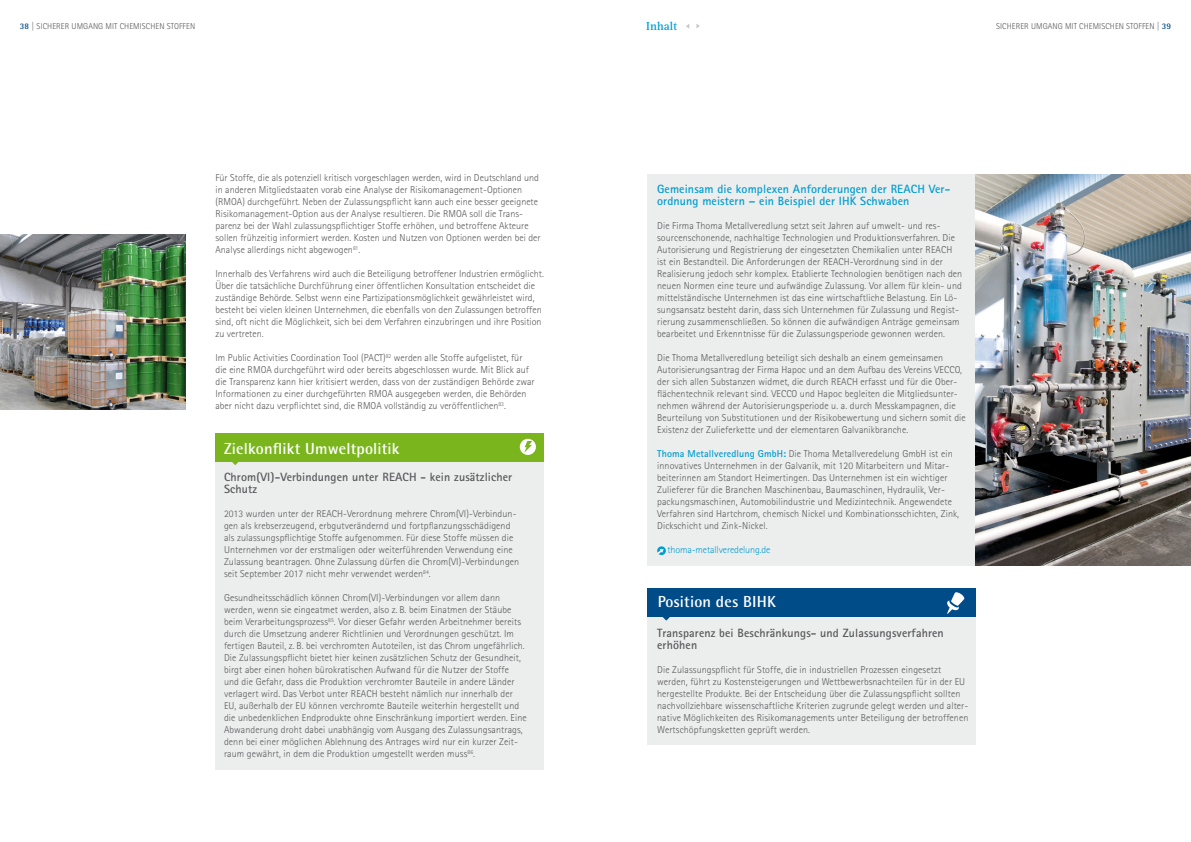
<style>
.page{position:relative;width:1191px;height:842px;background:#fff}
.page>*{position:absolute;margin:0;border:0;box-sizing:border-box;transform-origin:0 0}
.t1{font:700 16px "Agfa Rotis Semisans";letter-spacing:.01em;color:#fff}
.t2{font:700 12px/12px "AT Rotis Sans Serif";letter-spacing:.01em;color:#58585a}
.t3{font:700 12px/12px "AT Rotis Sans Serif";letter-spacing:.01em;color:#009dd1}
.t4{font:700 12px "Agfa Rotis Serif";color:#009dd1}
.t5{font:300 10px/12px "AT Rotis Sans Serif";letter-spacing:.01em;color:#58585a}
.t6{font:300 10px "AT Rotis Sans Serif";letter-spacing:-.01em;color:#009dd1}
.t7{font:300 8.5px "AT Rotis Sans Serif";letter-spacing:.01em;color:#58585a}
.s1{font-family:"Agfa Rotis Semisans";font-weight:700;color:#004c89}
.s2{font-weight:700;color:#009dd1}
</style>
<div class="page">
<div style="left:646px;top:609px;width:329px;height:135px;background:#eceded"></div>
<div style="left:646px;top:588px;width:329px;height:29px;background:#004c89"></div>
<svg style="left:947px;top:592px;width:17px;height:22px"></svg>
<div style="left:215px;top:448px;width:329px;height:321px;background:#eceded"></div>
<div style="left:215px;top:433px;width:329px;height:28px;background:#7ab51d"></div>
<img style="left:0;top:234px;width:185px;height:175px">
<div style="left:646px;top:174px;width:329px;height:391px;background:#eceded"></div>
<svg style="left:657px;top:546px;width:9px;height:9px"></svg>
<svg style="left:657px;top:549px;width:6px;height:5px"></svg>
<img style="left:975px;top:174px;width:216px;height:391px">
<div style="left:520px;top:439px;width:16px;height:16px;background:#fff;border-radius:50%"></div>
<svg style="left:524px;top:441px;width:8px;height:12px"></svg>
<svg style="left:231px;top:461px;width:8px;height:4px"></svg>
<svg style="left:662px;top:617px;width:8px;height:4px"></svg>
<svg style="left:696px;top:24px;width:4px;height:4px"></svg>
<p class="t4" style="left:646px;top:19px;width:32px">Inhalt</p>
<p class="t7" style="left:20px;top:21px;width:177px"><span class="s1">38</span> | SICHERER UMGANG MIT CHEMISCHEN STOFFEN</p>
<p class="t7" style="left:996px;top:21px;width:176px">SICHERER UMGANG MIT CHEMISCHEN STOFFEN | <span class="s1">39</span></p>
<p class="t5" style="left:215px;top:172px;width:327px">Für Stoffe, die als potenziell kritisch vorgeschlagen werden, wird in Deutschland und in anderen Mitgliedstaaten vorab eine Analyse der Risikomanagement-Optionen (RMOA) durchgeführt. Neben der Zulassungspflicht kann auch eine besser geeignete Risikomanagement-Option aus der Analyse resultieren. Die RMOA soll die Trans&shy;parenz bei der Wahl zulassungspflichtiger Stoffe erhöhen, und betroffene Akteure sollen frühzeitig informiert werden. Kosten und Nutzen von Optionen werden bei der Analyse allerdings nicht abgewogen<sup>81</sup>.</p>
<p class="t5" style="left:215px;top:268px;width:330px">Innerhalb des Verfahrens wird auch die Beteiligung betroffener Industrien ermöglicht.<br>Über die tatsächliche Durchführung einer öffentlichen Konsultation entscheidet die zuständige Behörde. Selbst wenn eine Partizipationsmöglichkeit gewährleistet wird, besteht bei vielen kleinen Unternehmen, die ebenfalls von den Zulassungen betroffen sind, oft nicht die Möglichkeit, sich bei dem Verfahren einzubringen und ihre Position zu vertreten.</p>
<p class="t5" style="left:215px;top:352px;width:321px">Im Public Activities Coordination Tool (PACT)<sup>82</sup> werden alle Stoffe aufgelistet, für die eine RMOA durchgeführt wird oder bereits abgeschlossen wurde. Mit Blick auf die Transparenz kann hier kritisiert werden, dass von der zuständigen Behörde zwar Informationen zu einer durchgeführten RMOA ausgegeben werden, die Behörden aber nicht dazu verpflichtet sind, die RMOA vollständig zu veröffentlichen<sup>83</sup>.</p>
<h1 class="t1" style="left:224px;top:438px;width:177px">Zielkonflikt Umweltpolitik</h1>
<p class="t2" style="left:224px;top:471px;width:290px">Chrom(VI)-Verbindungen unter REACH - kein zusätzlicher<br>Schutz</p>
<p class="t5" style="left:224px;top:508px;width:297px">2013 wurden unter der REACH-Verordnung mehrere Chrom(VI)-Verbindun&shy;gen als krebserzeugend, erbgutverändernd und fortpflanzungsschädigend als zulassungspflichtige Stoffe aufgenommen. Für diese Stoffe müssen die Unternehmen vor der erstmaligen oder weiterführenden Verwendung eine Zulassung beantragen. Ohne Zulassung dürfen die Chrom(VI)-Verbindungen seit September 2017 nicht mehr verwendet werden<sup>84</sup>.</p>
<p class="t5" style="left:224px;top:592px;width:304px">Gesundheitsschädlich können Chrom(VI)-Verbindungen vor allem dann werden, wenn sie eingeatmet werden, also z. B. beim Einatmen der Stäube beim Verarbeitungsprozess<sup>85</sup>. Vor dieser Gefahr werden Arbeitnehmer bereits durch die Umsetzung anderer Richtlinien und Verordnungen geschützt. Im fertigen Bauteil, z. B. bei verchromten Autoteilen, ist das Chrom ungefährlich.<br>Die Zulassungspflicht bietet hier keinen zusätzlichen Schutz der Gesundheit, birgt aber einen hohen bürokratischen Aufwand für die Nutzer der Stoffe<br>und die Gefahr, dass die Produktion verchromter Bauteile in andere Länder verlagert wird. Das Verbot unter REACH besteht nämlich nur innerhalb der EU, außerhalb der EU können verchromte Bauteile weiterhin hergestellt und die unbedenklichen Endprodukte ohne Einschränkung importiert werden. Eine Abwanderung droht dabei unabhängig vom Ausgang des Zulassungsantrags, denn bei einer möglichen Ablehnung des Antrages wird nur ein kurzer Zeit&shy;raum gewährt, in dem die Produktion umgestellt werden muss<sup>86</sup>.</p>
<p class="t3" style="left:657px;top:183px;width:294px">Gemeinsam die komplexen Anforderungen der REACH Ver&shy;ordnung meistern – ein Beispiel der IHK Schwaben</p>
<p class="t5" style="left:657px;top:220px;width:307px">Die Firma Thoma Metallveredlung setzt seit Jahren auf umwelt- und res&shy;sourcenschonende, nachhaltige Technologien und Produktionsverfahren. Die Autorisierung und Registrierung der eingesetzten Chemikalien unter REACH ist ein Bestandteil. Die Anforderungen der REACH-Verordnung sind in der Realisierung jedoch sehr komplex. Etablierte Technologien benötigen nach den neuen Normen eine teure und aufwändige Zulassung. Vor allem für klein- und mittelständische Unternehmen ist das eine wirtschaftliche Belastung. Ein Lö&shy;sungsansatz besteht darin, dass sich Unternehmen für Zulassung und Regist&shy;rierung zusammenschließen. So können die aufwändigen Anträge gemeinsam bearbeitet und Erkenntnisse für die Zulassungsperiode gewonnen werden.</p>
<p class="t5" style="left:657px;top:352px;width:310px">Die Thoma Metallveredlung beteiligt sich deshalb an einem gemeinsamen Autorisierungsantrag der Firma Hapoc und an dem Aufbau des Vereins VECCO, der sich allen Substanzen widmet, die durch REACH erfasst und für die Ober&shy;flächentechnik relevant sind. VECCO und Hapoc begleiten die Mitgliedsunter&shy;nehmen während der Autorisierungsperiode u. a. durch Messkampagnen, die Beurteilung von Substitutionen und der Risikobewertung und sichern somit die Existenz der Zulieferkette und der elementaren Galvanikbranche.</p>
<p class="t5" style="left:657px;top:448px;width:303px"><span class="s2">Thoma Metallveredlung GmbH:</span> Die Thoma Metallveredelung GmbH ist ein innovatives Unternehmen in der Galvanik, mit 120 Mitarbeitern und Mitar&shy;beiterinnen am Standort Heimertingen. Das Unternehmen ist ein wichtiger Zulieferer für die Branchen Maschinenbau, Baumaschinen, Hydraulik, Ver&shy;packungsmaschinen, Automobilindustrie und Medizintechnik. Angewendete Verfahren sind Hartchrom, chemisch Nickel und Kombinationsschichten, Zink, Dickschicht und Zink-Nickel.</p>
<p class="t6" style="left:667px;top:544px;width:104px">thoma-metallveredelung.de</p>
<h1 class="t1" style="left:658px;top:592px;width:120px">Position des BIHK</h1>
<p class="t2" style="left:657px;top:627px;width:288px">Transparenz bei Beschränkungs- und Zulassungsverfahren erhöhen</p>
<p class="t5" style="left:657px;top:664px;width:313px">Die Zulassungspflicht für Stoffe, die in industriellen Prozessen eingesetzt werden, führt zu Kostensteigerungen und Wettbewerbsnachteilen für in der EU hergestellte Produkte. Bei der Entscheidung über die Zulassungspflicht sollten nachvollziehbare wissenschaftliche Kriterien zugrunde gelegt werden und alter&shy;native Möglichkeiten des Risikomanagements unter Beteiligung der betroffenen Wertschöpfungsketten geprüft werden.</p>
</div>
